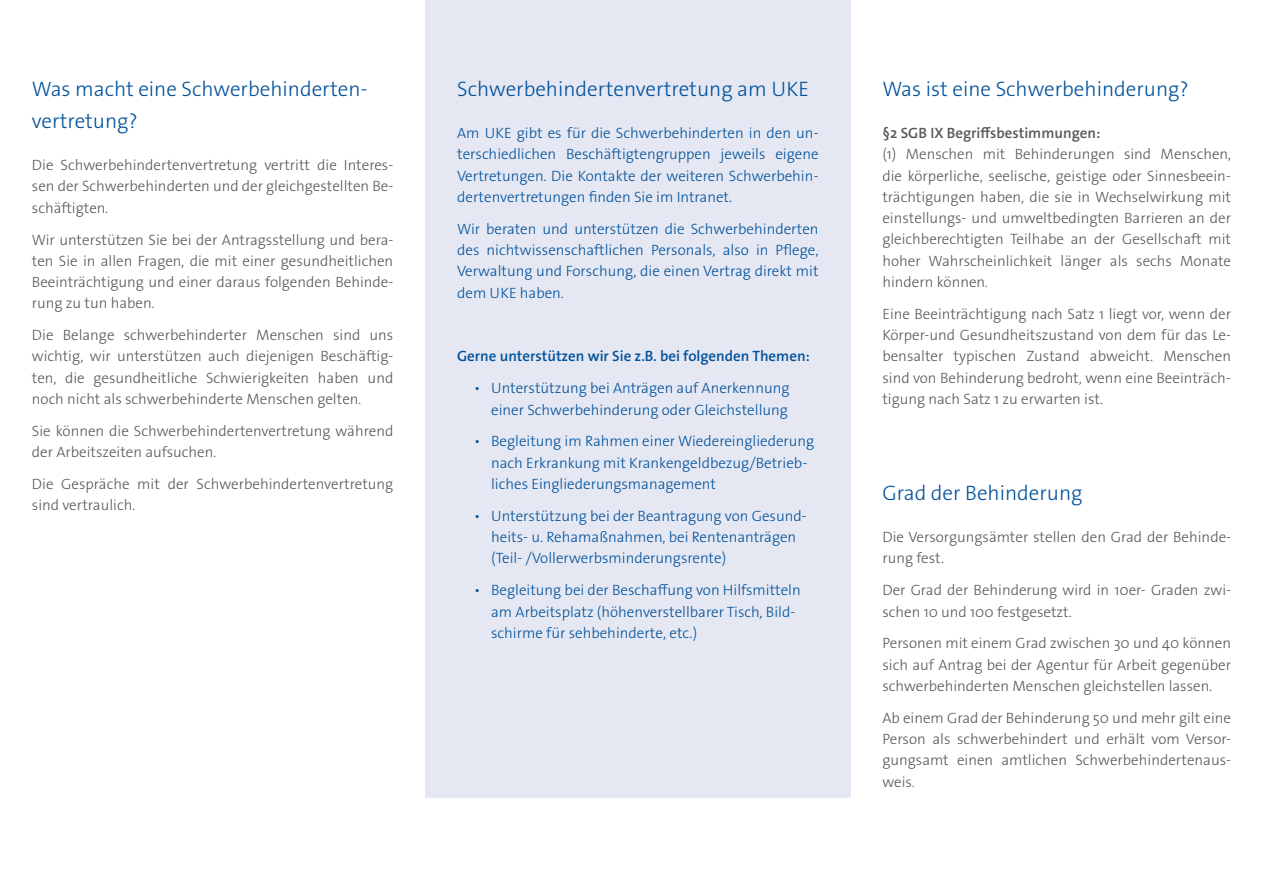
<style>
.page{position:relative;width:1263px;height:893px;background:#fff}
.page>*{position:absolute;margin:0;border:0;box-sizing:border-box;transform-origin:0 0}
.t1{font:300 21px/32px "The Sans Os F";color:#01519a}
.t2{font:300 15px/21.3px "The Sans Os F";color:#57585a;text-align:justify}
.t3{font:300 15px/21.3px "The Sans Os F";color:#01519a}
.t4{font:600 15px "The Sans Os F";color:#01519a}
.t5{font:600 15px "The Sans Os F";color:#57585a}
</style>
<div class="page">
<div style="left:425px;top:0;width:425px;height:797px;background:#e5e8f3"></div>
<h1 class="t1" style="left:32px;top:73px;width:337px">Was macht eine Schwerbehinderten&shy;vertretung?</h1>
<p class="t2" style="left:32px;top:154px;width:363px">Die Schwerbehindertenvertretung vertritt die Interes&shy;sen der Schwerbehinderten und der gleichgestellten Be&shy;schäftigten.</p>
<p class="t2" style="left:32px;top:229px;width:363px">Wir unterstützen Sie bei der Antragsstellung und bera&shy;ten Sie in allen Fragen, die mit einer gesundheitlichen Beeinträchtigung und einer daraus folgenden Behinde&shy;rung zu tun haben.</p>
<p class="t2" style="left:32px;top:325px;width:363px">Die Belange schwerbehinderter Menschen sind uns wichtig, wir unterstützen auch diejenigen Beschäftig&shy;ten, die gesundheitliche Schwierigkeiten haben und noch nicht als schwerbehinderte Menschen gelten.</p>
<p class="t2" style="left:32px;top:420px;width:363px">Sie können die Schwerbehindertenvertretung während der Arbeitszeiten aufsuchen.</p>
<p class="t2" style="left:32px;top:473px;width:363px">Die Gespräche mit der Schwerbehindertenvertretung sind vertraulich.</p>
<h1 class="t1" style="left:457px;top:73px;width:353px">Schwerbehindertenvertretung am UKE</h1>
<p class="t3" style="left:457px;top:123px;width:363px;text-align:justify">Am UKE gibt es für die Schwerbehinderten in den un&shy;terschiedlichen Beschäftigtengruppen jeweils eigene Vertretungen. Die Kontakte der weiteren Schwerbehin&shy;dertenvertretungen finden Sie im Intranet.</p>
<p class="t3" style="left:457px;top:218px;width:363px;text-align:justify">Wir beraten und unterstützen die Schwerbehinderten des nichtwissenschaftlichen Personals, also in Pflege, Verwaltung und Forschung, die einen Vertrag direkt mit dem UKE haben.</p>
<p class="t4" style="left:457px;top:347px;width:354px">Gerne unterstützen wir Sie z.B. bei folgenden Themen:</p>
<p class="t3" style="left:474px;top:378px;width:317px;text-align:right">• Unterstützung bei Anträgen auf Anerkennung einer Schwerbehinderung oder Gleichstellung</p>
<p class="t3" style="left:491px;top:431px;width:325px;text-indent:-17px">• Begleitung im Rahmen einer Wiedereingliederung nach Erkrankung mit Krankengeldbezug/Betrieb&shy;liches Eingliederungsmanagement</p>
<p class="t3" style="left:491px;top:505px;width:317px;text-indent:-17px">• Unterstützung bei der Beantragung von Gesund&shy;heits- u. Rehamaßnahmen, bei Rentenanträgen (Teil- /Vollerwerbsminderungsrente)</p>
<p class="t3" style="left:491px;top:580px;width:311px;text-indent:-17px">• Begleitung bei der Beschaffung von Hilfsmitteln am Arbeitsplatz (höhenverstellbarer Tisch, Bild&shy;schirme für sehbehinderte, etc.)</p>
<h1 class="t1" style="left:882px;top:73px;width:308px">Was ist eine Schwerbehinderung?</h1>
<p class="t5" style="left:882px;top:123px;width:219px">§2 SGB IX Begriffsbestimmungen:</p>
<p class="t2" style="left:882px;top:144px;width:350px">(1) Menschen mit Behinderungen sind Menschen, die körperliche, seelische, geistige oder Sinnesbeein&shy;trächtigungen haben, die sie in Wechselwirkung mit einstellungs- und umweltbedingten Barrieren an der gleichberechtigten Teilhabe an der Gesellschaft mit hoher Wahrscheinlichkeit länger als sechs Monate hindern können.</p>
<p class="t2" style="left:882px;top:303px;width:350px">Eine Beeinträchtigung nach Satz 1 liegt vor, wenn der Körper-und Gesundheitszustand von dem für das Le&shy;bensalter typischen Zustand abweicht. Menschen sind von Behinderung bedroht, wenn eine Beeinträch&shy;tigung nach Satz 1 zu erwarten ist.</p>
<h1 class="t1" style="left:882px;top:477px;width:202px">Grad der Behinderung</h1>
<p class="t2" style="left:882px;top:527px;width:350px">Die Versorgungsämter stellen den Grad der Behinde&shy;rung fest.</p>
<p class="t2" style="left:882px;top:580px;width:350px">Der Grad der Behinderung wird in 10er- Graden zwi&shy;schen 10 und 100 festgesetzt.</p>
<p class="t2" style="left:882px;top:633px;width:350px">Personen mit einem Grad zwischen 30 und 40 können sich auf Antrag bei der Agentur für Arbeit gegenüber schwerbehinderten Menschen gleichstellen lassen.</p>
<p class="t2" style="left:882px;top:707px;width:350px">Ab einem Grad der Behinderung 50 und mehr gilt eine Person als schwerbehindert und erhält vom Versor&shy;gungsamt einen amtlichen Schwerbehindertenaus&shy;weis.</p>
</div>
